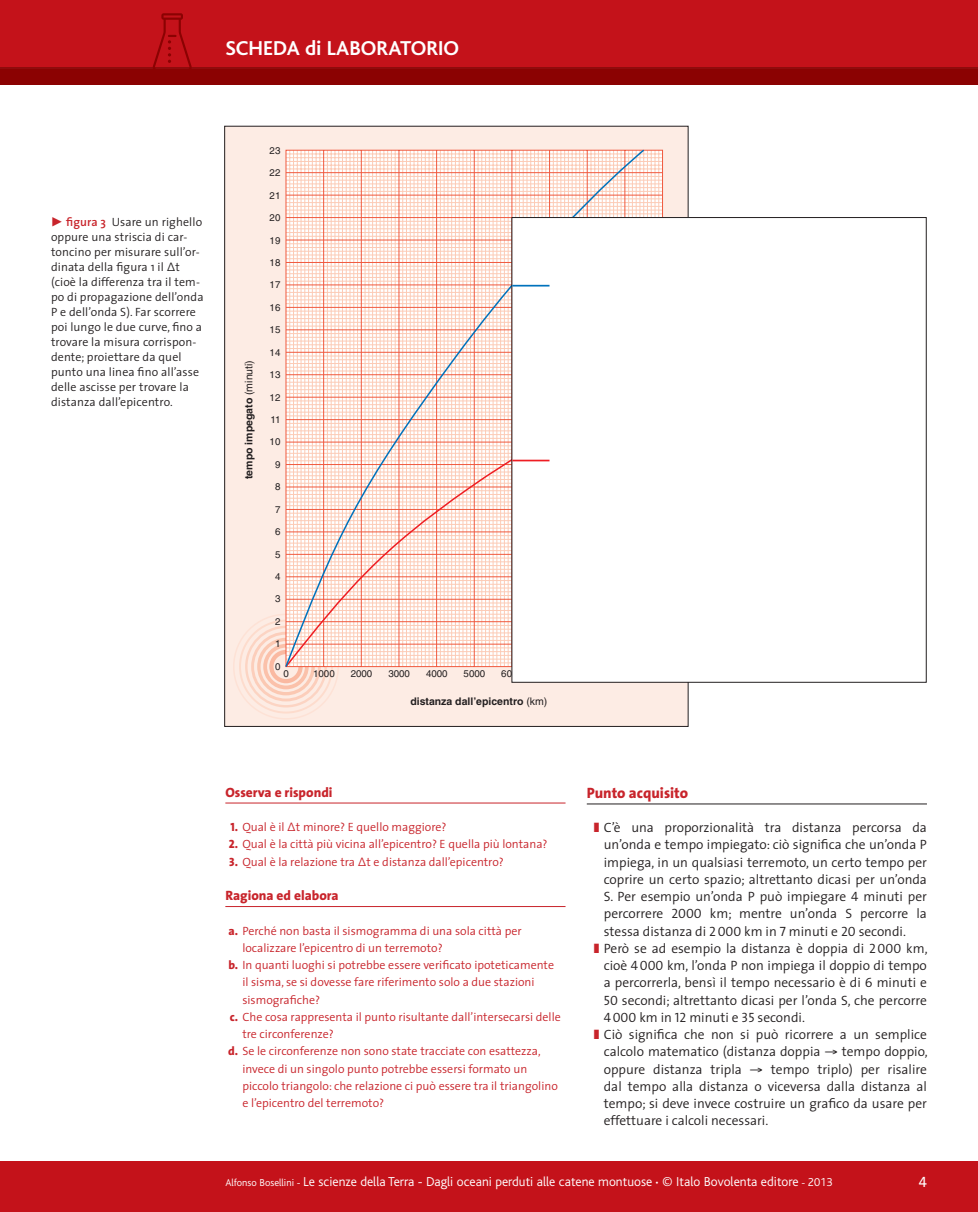
<style>
.page{position:relative;width:978px;height:1212px;background:#fff}
.page>*{position:absolute;margin:0;border:0;box-sizing:border-box;transform-origin:0 0}
.t1{font:108px "Poppi Medical Two";color:#8b0202}
.t2{font:700 21px "Bliss";color:#fff}
.Testo{font:800 15px "The Sans";color:#c8242b}
.t3{font:15px "The Sans Caps";color:#fff}
.Testo-2{font:300 13.5px/17.2px "The Sans";color:#231f20;text-align:justify}
.t4{font:300 13.5px "Bliss";color:#fff}
.Testo-3{font:800 13.5px "The Sans";color:#c8242b}
.Testo-4{font:300 12px/17.2px "The Sans";color:#c8242b}
.Didascalia{font:300 12px/15px "The Sans";letter-spacing:.01em;color:#231f20}
.t5{font:700 10.5px "Helvetica";color:#231f20}
.t6{font:9.75px "Helvetica";color:#231f20}
.s1{font-weight:600;color:#c8242b}
.s2{font-weight:400}
.s3{font-family:"The Sans Extra Bold Caps";font-weight:400}
.s4{font-weight:800}
.s5{font-family:"The Sans Semi Light Caps";font-weight:400}
.s6{font-size:10.5px}
.s7{font-size:12px}
</style>
<div class="page">
<div style="left:0;top:1161px;width:978px;height:51px;background:#c4121a"></div>
<div style="left:0;top:0;width:978px;height:68px;background:#c4121a"></div>
<div style="left:0;top:67px;width:978px;height:18px;background:#8b0202"></div>
<hr style="left:0;top:68px;width:978px;height:1px;background:#961619">
<hr style="left:587px;top:804px;width:340px;height:1px;background:#231f20">
<hr style="left:225px;top:803px;width:341px;height:1px;background:#c8242b">
<hr style="left:225px;top:906px;width:341px;height:1px;background:#c8242b">
<div style="left:225px;top:126px;width:463px;height:600px;background:#fdece4"></div>
<div style="left:269px;top:650px;width:34px;height:33px;border:4px solid #fab9a1;border-radius:50%"></div>
<div style="left:263px;top:644px;width:46px;height:45px;border:4px solid #fbc1aa;border-radius:50%"></div>
<div style="left:257px;top:638px;width:58px;height:57px;border:3px solid #fbc8b2;border-radius:50%"></div>
<div style="left:251px;top:632px;width:70px;height:69px;border:3px solid #fccebb;border-radius:50%"></div>
<div style="left:245px;top:626px;width:82px;height:81px;border:2px solid #fcd4c3;border-radius:50%"></div>
<div style="left:239px;top:620px;width:94px;height:93px;border:2px solid #fddccd;border-radius:50%"></div>
<svg style="left:284px;top:149px;width:361px;height:519px"></svg>
<div style="left:512px;top:218px;width:414px;height:464px;background:#fff"></div>
<hr style="left:512px;top:285px;width:37px;height:1px;background:#0072bc">
<hr style="left:512px;top:460px;width:37px;height:1px;background:#ee1d23">
<h1 class="t1" style="left:142px;top:-29px;width:62px">b</h1>
<h2 class="t2" style="left:225px;top:37px;width:235px">SCHEDA di LABORATORIO</h2>
<p class="Didascalia" style="left:51px;top:214px;width:154px;text-indent:15px"><span class="s1">figura 3</span> Usare un righello oppure una striscia di car&shy;toncino per misurare sull’or&shy;dinata della figura 1 il Δt (cioè la differenza tra il tem&shy;po di propagazione dell’onda<br>P e dell’onda S). Far scorrere poi lungo le due curve, fino a trovare la misura corrispon&shy;dente; proiettare da quel punto una linea fino all’asse delle ascisse per trovare la distanza dall’epicentro.</p>
<p class="t5" style="left:242px;top:479px;width:121px;rotate:-90deg">tempo impegato <span class="s2">(minuti)</span></p>
<p class="t6" style="left:270px;top:145px;width:12px">23</p>
<p class="t6" style="left:270px;top:167px;width:12px">22</p>
<p class="t6" style="left:270px;top:190px;width:12px">21</p>
<p class="t6" style="left:270px;top:212px;width:12px">20</p>
<p class="t6" style="left:270px;top:235px;width:12px">19</p>
<p class="t6" style="left:270px;top:257px;width:12px">18</p>
<p class="t6" style="left:270px;top:279px;width:12px">17</p>
<p class="t6" style="left:270px;top:302px;width:12px">16</p>
<p class="t6" style="left:270px;top:324px;width:12px">15</p>
<p class="t6" style="left:270px;top:347px;width:12px">14</p>
<p class="t6" style="left:270px;top:369px;width:12px">13</p>
<p class="t6" style="left:270px;top:391px;width:12px">12</p>
<p class="t6" style="left:270px;top:414px;width:12px">11</p>
<p class="t6" style="left:270px;top:436px;width:12px">10</p>
<p class="t6" style="left:275px;top:459px;width:7px">9</p>
<p class="t6" style="left:275px;top:481px;width:7px">8</p>
<p class="t6" style="left:275px;top:504px;width:7px">7</p>
<p class="t6" style="left:275px;top:526px;width:7px">6</p>
<p class="t6" style="left:275px;top:548px;width:7px">5</p>
<p class="t6" style="left:275px;top:571px;width:7px">4</p>
<p class="t6" style="left:275px;top:593px;width:7px">3</p>
<p class="t6" style="left:275px;top:616px;width:7px">2</p>
<p class="t6" style="left:275px;top:638px;width:7px">1</p>
<p class="t6" style="left:275px;top:661px;width:7px">0</p>
<p class="t6" style="left:284px;top:668px;width:7px">0</p>
<p class="t6" style="left:313px;top:668px;width:23px">1000</p>
<p class="t6" style="left:351px;top:668px;width:23px">2000</p>
<p class="t6" style="left:388px;top:668px;width:23px">3000</p>
<p class="t6" style="left:426px;top:668px;width:23px">4000</p>
<p class="t6" style="left:464px;top:668px;width:23px">5000</p>
<p class="t6" style="left:501px;top:668px;width:23px">6000</p>
<p class="t5" style="left:410px;top:695px;width:139px">distanza dall’epicentro <span class="s2">(km)</span></p>
<p class="Testo-3" style="left:225px;top:781px;width:109px">Osserva e rispondi</p>
<p class="Testo-4" style="left:230px;top:818px;width:218px"><span class="s3">1.</span> Qual è il Δt minore? E quello maggiore?</p>
<p class="Testo-4" style="left:229px;top:835px;width:320px"><span class="s3">2.</span> Qual è la città più vicina all’epicentro? E quella più lontana?</p>
<p class="Testo-4" style="left:229px;top:852px;width:276px"><span class="s3">3.</span> Qual è la relazione tra Δt e distanza dall’epicentro?</p>
<p class="Testo-3" style="left:225px;top:884px;width:115px">Ragiona ed elabora</p>
<p class="Testo-4" style="left:242px;top:921px;width:281px;text-indent:-14px"><span class="s4">a.</span> Perché non basta il sismogramma di una sola città per localizzare l’epicentro di un terremoto?</p>
<p class="Testo-4" style="left:242px;top:956px;width:313px;text-indent:-14px"><span class="s4">b.</span> In quanti luoghi si potrebbe essere verificato ipoteticamente il sisma, se si dovesse fare riferimento solo a due stazioni sismografiche?</p>
<p class="Testo-4" style="left:242px;top:1008px;width:320px;text-indent:-13px"><span class="s4">c.</span> Che cosa rappresenta il punto risultante dall’intersecarsi delle tre circonferenze?</p>
<p class="Testo-4" style="left:242px;top:1042px;width:317px;text-indent:-14px"><span class="s4">d.</span> Se le circonferenze non sono state tracciate con esattezza, invece di un singolo punto potrebbe essersi formato un piccolo triangolo: che relazione ci può essere tra il triangolino e l’epicentro del terremoto?</p>
<p class="Testo" style="left:587px;top:780px;width:103px">Punto acquisito</p>
<p class="Testo-2" style="left:604px;top:818px;width:325px">C’è una proporzionalità tra distanza percorsa da un’onda e tempo impiegato: ciò significa che un’onda P impiega, in un qualsiasi terremoto, un certo tempo per coprire un certo spazio; altrettanto dicasi per un’onda S. Per esempio un’onda P può impiegare <span class="s5">4</span> minuti per percorrere <span class="s5">2000</span> km; mentre un’onda S percorre la stessa distanza di <span class="s5">2000</span> km in <span class="s5">7</span> minuti e <span class="s5">20</span> secondi.</p>
<p class="Testo-2" style="left:604px;top:939px;width:325px">Però se ad esempio la distanza è doppia di <span class="s5">2000</span> km, cioè <span class="s5">4000</span> km, l’onda P non impiega il doppio di tempo a percorrerla, bensì il tempo necessario è di <span class="s5">6</span> minuti e <span class="s5">50</span> secondi; altrettanto dicasi per l’onda S, che percorre <span class="s5">4000</span> km in <span class="s5">12</span> minuti e <span class="s5">35</span> secondi.</p>
<p class="Testo-2" style="left:604px;top:1025px;width:325px">Ciò significa che non si può ricorrere a un semplice calcolo matematico (distanza doppia → tempo doppio, oppure distanza tripla → tempo triplo) per risalire dal tempo alla distanza o viceversa dalla distanza al tempo; si deve invece costruire un grafico da usare per effettuare i calcoli necessari.</p>
<p class="t4" style="left:225px;top:1175px;width:609px"><span class="s6">Alfonso Bosellini -</span> Le scienze della Terra - Dagli oceani perduti alle catene montuose <span class="s6">•</span> © Italo Bovolenta editore <span class="s6">-</span> <span class="s7">2013</span></p>
<p class="t3" style="left:919px;top:1169px;width:10px">4</p>
</div>
